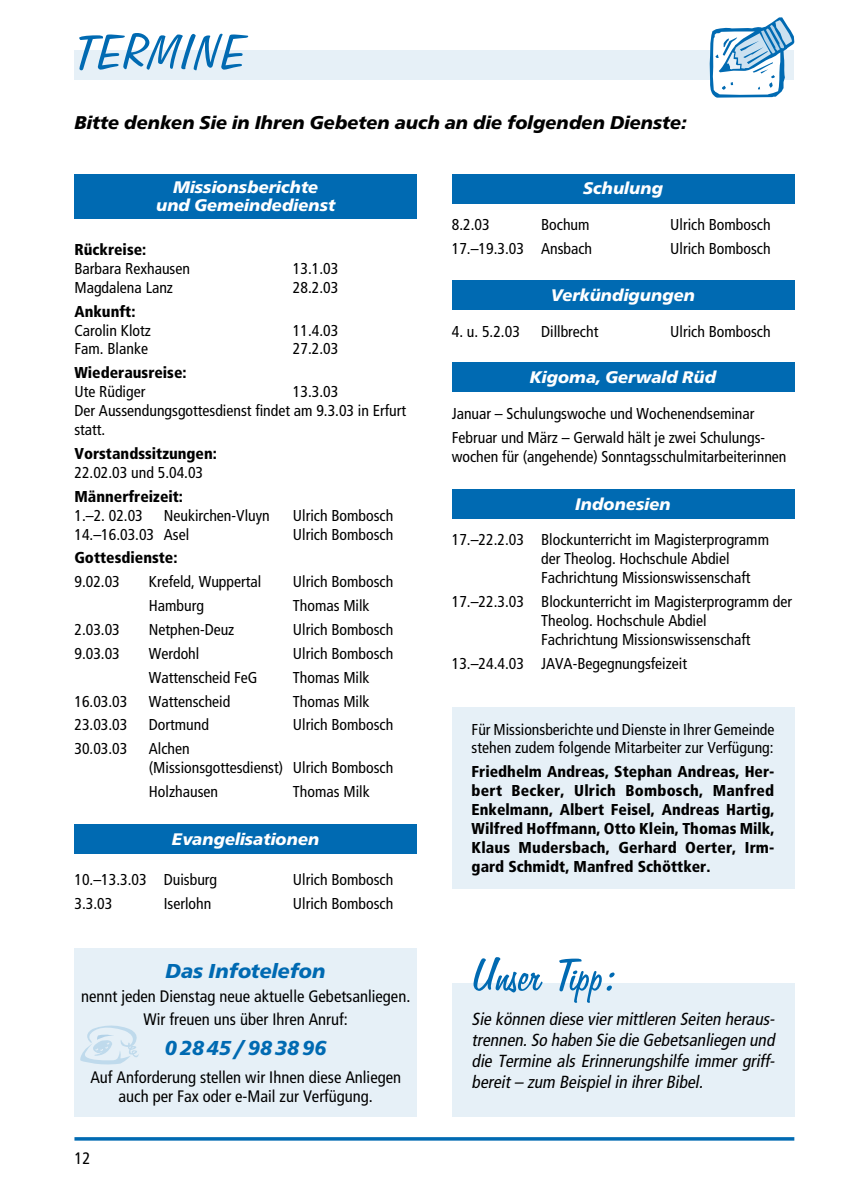
<style>
.page{position:relative;width:844px;height:1191px;background:#fff}
.page>*{position:absolute;margin:0;border:0;box-sizing:border-box;transform-origin:0 0}
.t1{font:56px "Freehand 575 BT Regular B";color:#006ab2}
.t2{font:52.5px "Freehand 575 BT Regular B";color:#006ab2}
.t3{font:italic 700 21px "Front Page LH";color:#006ab2}
.t4{font:italic 700 19.25px "Front Page LH";color:#000}
.t5{font:italic condensed 17.5px/21px "Frutiger Cd";color:#000;text-align:justify}
.t6{font:italic 700 17.5px/18.4px "Front Page LH";color:#fff;text-align:center}
.t7{font:condensed 16.62px/23.3px "Frutiger Cd";color:#000;text-align:center}
.t8{font:condensed 15.75px/18.9px "Frutiger Cd";color:#000}
.t9{font:900 condensed 15.75px/18.9px "Frutiger Cd Bl";color:#000;text-align:justify}
</style>
<div class="page">
<div style="left:74px;top:50px;width:720px;height:29px;background:#e6f0f7"></div>
<hr style="left:74px;top:1137px;width:720px;height:3px;background:#006ab2">
<div style="left:74px;top:823px;width:343px;height:30px;background:#006ab2"></div>
<svg style="left:709px;top:17px;width:85px;height:81px"></svg>
<div style="left:74px;top:174px;width:343px;height:44px;background:#006ab2"></div>
<div style="left:451px;top:707px;width:343px;height:181px;background:#e6f0f7"></div>
<div style="left:451px;top:174px;width:343px;height:29px;background:#006ab2"></div>
<div style="left:451px;top:280px;width:343px;height:30px;background:#006ab2"></div>
<div style="left:451px;top:489px;width:343px;height:29px;background:#006ab2"></div>
<div style="left:451px;top:982px;width:343px;height:134px;background:#e6f0f7"></div>
<div style="left:451px;top:362px;width:343px;height:30px;background:#006ab2"></div>
<div style="left:74px;top:947px;width:343px;height:169px;background:#e6f0f7"></div>
<svg style="left:80px;top:1025px;width:59px;height:40px"></svg>
<h1 class="t1" style="left:74px;top:24px;width:173px">TERMINE</h1>
<p class="t4" style="left:74px;top:110px;width:613px">Bitte denken Sie in Ihren Gebeten auch an die folgenden Dienste:</p>
<p class="t6" style="left:156px;top:177px;width:181px">Missionsberichte und Gemeindedienst</p>
<p class="t9" style="left:74px;top:240px;width:73px">Rückreise:</p>
<p class="t8" style="left:74px;top:259px;width:117px">Barbara Rexhausen</p>
<p class="t8" style="left:293px;top:259px;width:47px">13.1.03</p>
<p class="t8" style="left:74px;top:278px;width:100px">Magdalena Lanz</p>
<p class="t8" style="left:293px;top:278px;width:47px">28.2.03</p>
<p class="t9" style="left:74px;top:302px;width:62px">Ankunft:</p>
<p class="t8" style="left:74px;top:321px;width:78px">Carolin Klotz</p>
<p class="t8" style="left:293px;top:321px;width:47px">11.4.03</p>
<p class="t8" style="left:74px;top:340px;width:75px">Fam. Blanke</p>
<p class="t8" style="left:293px;top:340px;width:47px">27.2.03</p>
<p class="t9" style="left:74px;top:364px;width:114px">Wiederausreise:</p>
<p class="t8" style="left:74px;top:383px;width:72px">Ute Rüdiger</p>
<p class="t8" style="left:74px;top:383px;width:333px;text-indent:218px">13.3.03<br>Der Aussendungsgottesdienst findet am 9.3.03 in Erfurt statt.</p>
<p class="t9" style="left:74px;top:444px;width:144px">Vorstandssitzungen:</p>
<p class="t8" style="left:74px;top:463px;width:130px">22 .02.03 und 5.04.03</p>
<p class="t9" style="left:74px;top:487px;width:110px">Männerfreizeit:</p>
<p class="t8" style="left:74px;top:506px;width:70px">1.–2. 02.03</p>
<p class="t8" style="left:164px;top:506px;width:107px">Neukirchen-Vluyn</p>
<p class="t8" style="left:293px;top:506px;width:102px">Ulrich Bombosch</p>
<p class="t8" style="left:74px;top:525px;width:116px">14.–16.03.03 Asel</p>
<p class="t8" style="left:293px;top:525px;width:102px">Ulrich Bombosch</p>
<p class="t9" style="left:74px;top:549px;width:104px">Gottesdienste:</p>
<p class="t8" style="left:74px;top:573px;width:47px">9.02.03</p>
<p class="t8" style="left:149px;top:573px;width:114px">Krefeld, Wuppertal</p>
<p class="t8" style="left:293px;top:573px;width:102px">Ulrich Bombosch</p>
<p class="t8" style="left:149px;top:597px;width:57px">Hamburg</p>
<p class="t8" style="left:293px;top:597px;width:78px">Thomas Milk</p>
<p class="t8" style="left:74px;top:620px;width:47px">2.03.03</p>
<p class="t8" style="left:149px;top:620px;width:87px">Netphen-Deuz</p>
<p class="t8" style="left:293px;top:620px;width:102px">Ulrich Bombosch</p>
<p class="t8" style="left:74px;top:644px;width:47px">9.03.03</p>
<p class="t8" style="left:149px;top:644px;width:52px">Werdohl</p>
<p class="t8" style="left:293px;top:644px;width:102px">Ulrich Bombosch</p>
<p class="t8" style="left:149px;top:668px;width:110px">Wattenscheid FeG</p>
<p class="t8" style="left:293px;top:668px;width:78px">Thomas Milk</p>
<p class="t8" style="left:74px;top:692px;width:54px">16.03.03</p>
<p class="t8" style="left:149px;top:692px;width:83px">Wattenscheid</p>
<p class="t8" style="left:293px;top:692px;width:78px">Thomas Milk</p>
<p class="t8" style="left:74px;top:716px;width:54px">23.03.03</p>
<p class="t8" style="left:149px;top:716px;width:62px">Dortmund</p>
<p class="t8" style="left:293px;top:716px;width:102px">Ulrich Bombosch</p>
<p class="t8" style="left:74px;top:740px;width:54px">30.03.03</p>
<p class="t8" style="left:149px;top:740px;width:246px">Alchen<br>(Missionsgottesdienst) Ulrich Bombosch</p>
<p class="t8" style="left:149px;top:782px;width:71px">Holzhausen</p>
<p class="t8" style="left:293px;top:782px;width:78px">Thomas Milk</p>
<p class="t6" style="left:172px;top:829px;width:149px">Evangelisationen</p>
<p class="t8" style="left:74px;top:871px;width:144px">10.–13.3.03 Duisburg</p>
<p class="t8" style="left:293px;top:871px;width:102px">Ulrich Bombosch</p>
<p class="t8" style="left:74px;top:894px;width:39px">3.3.03</p>
<p class="t8" style="left:164px;top:894px;width:49px">Iserlohn</p>
<p class="t8" style="left:293px;top:894px;width:102px">Ulrich Bombosch</p>
<h3 class="t3" style="left:166px;top:958px;width:162px">Das Infotelefon</h3>
<p class="t7" style="left:81px;top:984px;width:330px">nennt jeden Dienstag neue aktuelle Gebets-anliegen.<br>Wir freuen uns über Ihren Anruf:</p>
<h3 class="t3" style="left:165px;top:1035px;width:163px">02845/983896</h3>
<p class="t7" style="left:90px;top:1069px;width:312px;line-height:18.4px">Auf Anforderung stellen wir Ihnen diese Anliegen auch per Fax oder e-Mail zur Verfügung.</p>
<p class="t7" style="left:74px;top:1146px;width:16px">12</p>
<p class="t6" style="left:583px;top:179px;width:81px">Schulung</p>
<p class="t8" style="left:451px;top:216px;width:39px">8.2.03</p>
<p class="t8" style="left:541px;top:216px;width:50px">Bochum</p>
<p class="t8" style="left:670px;top:216px;width:102px">Ulrich Bombosch</p>
<p class="t8" style="left:451px;top:240px;width:142px">17.–19.3.03 Ansbach</p>
<p class="t8" style="left:670px;top:240px;width:102px">Ulrich Bombosch</p>
<p class="t6" style="left:551px;top:286px;width:146px">Verkündigungen</p>
<p class="t8" style="left:451px;top:322px;width:70px">4. u. 5.2.03</p>
<p class="t8" style="left:541px;top:322px;width:59px">Dillbrecht</p>
<p class="t8" style="left:670px;top:322px;width:102px">Ulrich Bombosch</p>
<p class="t6" style="left:529px;top:368px;width:188px">Kigoma, Gerwald Rüd</p>
<p class="t8" style="left:451px;top:402px;width:313px;line-height:23.8px">Januar – Schulungswoche und Wochenendseminar<br>Februar und März – Gerwald hält je zwei Schulungs-</p>
<p class="t8" style="left:451px;top:447px;width:336px">wochen für (angehende) Sonntagsschulmitarbeiterinnen</p>
<p class="t6" style="left:575px;top:494px;width:97px">Indonesien</p>
<p class="t8" style="left:541px;top:531px;width:229px;text-indent:-89px">17.–22 .2.03 Blockunterricht im Magisterprogramm der Theolog. Hochschule Abdiel<br>Fachrichtung Missionswissenschaft</p>
<p class="t8" style="left:541px;top:592px;width:252px;text-indent:-89px">17.–22 .3.03 Blockunterricht im Magisterprogramm der<br>Theolog. Hochschule Abdiel<br>Fachrichtung Missionswissenschaft</p>
<p class="t8" style="left:451px;top:654px;width:237px">13.–24.4.03 JAVA-Begegnungsfeizeit</p>
<p class="t8" style="left:471px;top:720px;width:304px">Für Missionsberichte und Dienste in Ihrer Gemeinde stehen zudem folgende Mitarbeiter zur Verfügung:</p>
<p class="t9" style="left:471px;top:763px;width:304px">Friedhelm Andreas, Stephan Andreas, Her&shy;bert Becker, Ulrich Bombosch, Manfred Enkelmann, Albert Feisel, Andreas Hartig, Wilfred Hoffmann, Otto Klein, Thomas Milk, Klaus Mudersbach, Gerhard Oerter, Irm&shy;gard Schmidt, Manfred Schöttker.</p>
<h2 class="t2" style="left:471px;top:948px;width:148px">UNSER TIPP:</h2>
<p class="t5" style="left:471px;top:1008px;width:308px">Sie können diese viermittleren Seiten heraus&shy;trennen.So haben Sie die Gebetsanliegen und die Termine als Erinnerungshilfe immer griff&shy;bereit– zum Beispielin ihrerBibel.</p>
</div>
